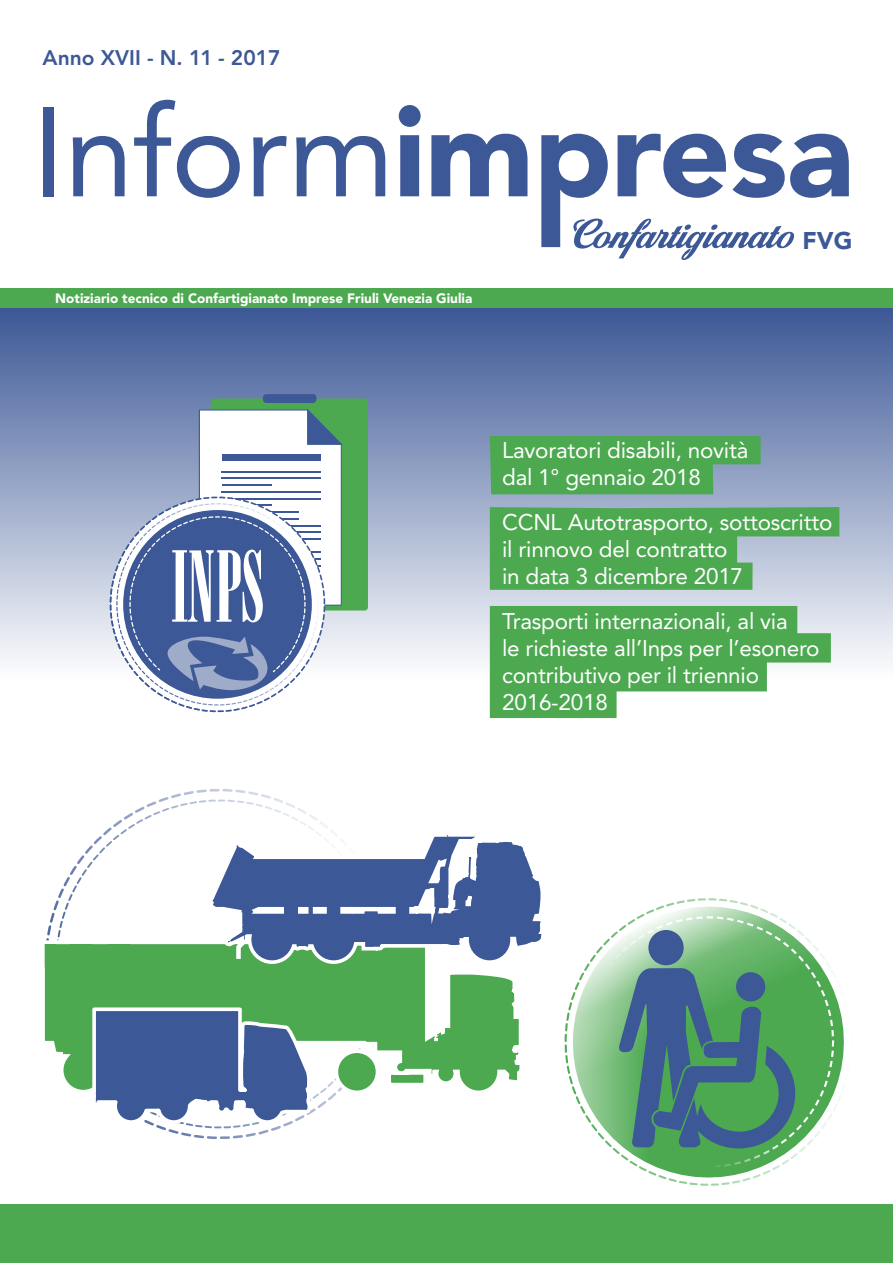
<style>
.page{position:relative;width:893px;height:1263px;background:#fff}
.page>*{position:absolute;margin:0;border:0;box-sizing:border-box;transform-origin:0 0}
.t1{font:900 24px "Avenir LT Std";color:#3c5896}
.t2{font:22.5px/27px "Avenir LT Std";letter-spacing:-.01em;color:#fff}
.t3{font:800 21px "Avenir LT Std";color:#3c5896}
.t4{font:900 13.5px "Avenir LT Std";color:#fff}
</style>
<div class="page">
<div style="left:0;top:308px;width:893px;height:465px;background:linear-gradient(to bottom,#435e99,#fff)"></div>
<div style="left:0;top:1204px;width:893px;height:59px;background:#4ca950"></div>
<div style="left:0;top:288px;width:893px;height:20px;background:#4ca950"></div>
<svg style="left:490px;top:436px;width:271px;height:58px;background:#52a85a"></svg>
<svg style="left:490px;top:507px;width:349px;height:83px;background:#61ae69"></svg>
<svg style="left:490px;top:606px;width:341px;height:112px"></svg>
<div style="left:44px;top:107px;width:10px;height:89px;background:#3c5896"></div>
<svg style="left:73px;top:136px;width:52px;height:60px"></svg>
<svg style="left:134px;top:100px;width:106px;height:98px"></svg>
<svg style="left:253px;top:136px;width:34px;height:60px"></svg>
<svg style="left:296px;top:136px;width:89px;height:60px"></svg>
<svg style="left:399px;top:105px;width:22px;height:91px"></svg>
<svg style="left:431px;top:134px;width:96px;height:62px"></svg>
<svg style="left:541px;top:134px;width:308px;height:126px"></svg>
<svg style="left:25px;top:769px;width:518px;height:370px"></svg>
<div style="left:211px;top:398px;width:157px;height:212px;background:#4ca950;border-radius:3px"></div>
<svg style="left:98px;top:394px;width:244px;height:330px"></svg>
<svg style="left:564px;top:898px;width:280px;height:288px"></svg>
<p class="t3" style="left:43px;top:45px;width:240px">Anno XVII - N. 11 - 2017</p>
<p class="t4" style="left:55px;top:290px;width:419px">Notiziario tecnico di Confartigianato Imprese Friuli Venezia Giulia</p>
<p class="t1" style="left:803px;top:226px;width:51px">FVG</p>
<p class="t2" style="left:502px;top:437px;width:248px">Lavoratori disabili, novità dal 1° gennaio 2018</p>
<p class="t2" style="left:502px;top:509px;width:332px">CCNL Autotrasporto, sottoscritto il rinnovo del contratto<br>in data 3 dicembre 2017</p>
<p class="t2" style="left:502px;top:608px;width:319px">Trasporti internazionali, al via<br>le richieste all’Inps per l’esonero contributivo per il triennio<br>2016-2018</p>
</div>
